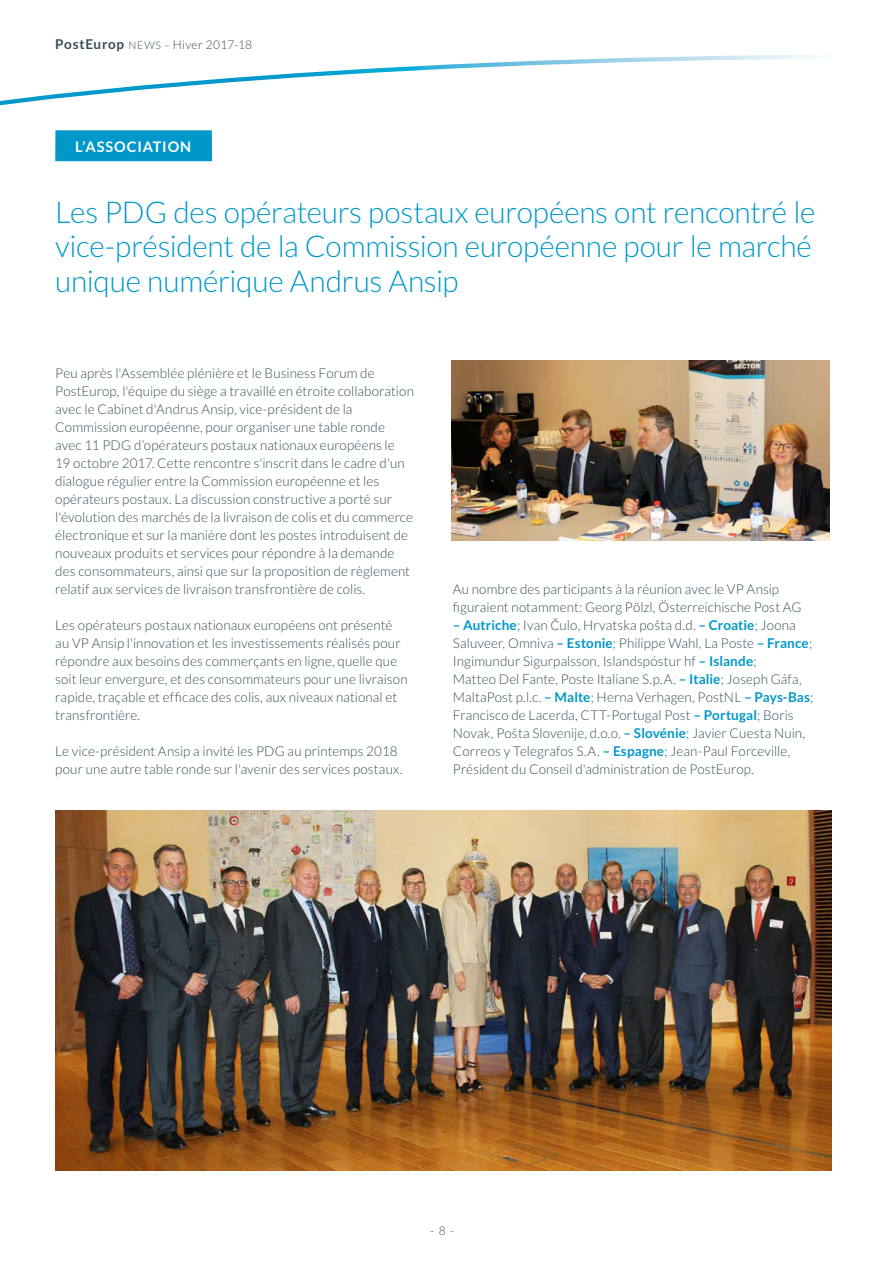
<style>
.page{position:relative;width:893px;height:1263px;background:#fff}
.page>*{position:absolute;margin:0;border:0;box-sizing:border-box;transform-origin:0 0}
.t1{font:300 30px/34.5px "Lato";letter-spacing:-.01em;color:#0098cb;text-align:justify}
.t2{font:700 14.55px "Lato";letter-spacing:.06em;color:#fff}
.t3{font:300 13.5px/18px "Lato";letter-spacing:.005em;color:#384f5a}
.t4{font:300 12px "Lato";letter-spacing:.03em;color:#384f5a}
.s1{font-weight:700;font-size:13.5px}
.s2{font-size:10.5px}
.s3{font-weight:700;color:#0098cb}
.s4{font-family:"Effra"}
</style>
<div class="page">
<svg style="left:0;top:55px;width:816px;height:51px"></svg>
<img style="left:452px;top:360px;width:377px;height:180px">
<img style="left:55px;top:810px;width:776px;height:360px">
<div style="left:55px;top:130px;width:157px;height:31px;background:#0098cb"></div>
<p class="t4" style="left:55px;top:39px;width:198px"><span class="s1">PostEurop</span> <span class="s2">NEWS –</span> Hiver 2017-18</p>
<p class="t2" style="left:75px;top:138px;width:117px">L’ASSOCIATION</p>
<h1 class="t1" style="left:55px;top:195px;width:762px">Les PDG des opérateurs postaux européens ont rencontré le vice-président de la Commission européenne pour le marché unique numérique Andrus Ansip</h1>
<p class="t3" style="left:55px;top:364px;width:360px">Peu après l'Assemblée plénière et le Business Forum de PostEurop, l'équipe du siège a travaillé en étroite collaboration avec le Cabinet d'Andrus Ansip, vice-président de la Commission européenne, pour organiser une table ronde avec 11 PDG d’opérateurs postaux nationaux européens le<br>19 octobre 2017. Cette rencontre s'inscrit dans le cadre d'un dialogue régulier entre la Commission européenne et les opérateurs postaux. La discussion constructive a porté sur l'évolution des marchés de la livraison de colis et du commerce électronique et sur la manière dont les postes introduisent de nouveaux produits et services pour répondre à la demande des consommateurs, ainsi que sur la proposition de règlement relatif aux services de livraison transfrontière de colis.</p>
<p class="t3" style="left:55px;top:616px;width:354px">Les opérateurs postaux nationaux européens ont présenté au VP Ansip l'innovation et les investissements réalisés pour répondre aux besoins des commerçants en ligne, quelle que soit leur envergure, et des consommateurs pour une livraison rapide, traçable et efficace des colis, aux niveaux national et transfrontière.</p>
<p class="t3" style="left:55px;top:742px;width:349px">Le vice-président Ansip a invité les PDG au printemps 2018 pour une autre table ronde sur l'avenir des services postaux.</p>
<p class="t3" style="left:453px;top:580px;width:350px">Au nombre des participants à la réunion avec le VP Ansip figuraient notamment: Georg Pölzl, Österreichische Post AG</p>
<p class="t3" style="left:453px;top:616px;width:362px"><span class="s3">– Autriche</span>; Ivan <span class="s4">Č</span>ulo, Hrvatska pošta d.d. <span class="s3">– Croatie</span>; Joona Saluveer, Omniva <span class="s3">– Estonie</span>; Philippe Wahl, La Poste <span class="s3">– France</span>; Ingimundur Sigurpalsson, Islandspóstur hf <span class="s3">– Islande</span>;<br>Matteo Del Fante, Poste Italiane S.p.A. <span class="s3">– Italie</span>; Joseph Gáfa, MaltaPost p.l.c. <span class="s3">– Malte</span>; Herna Verhagen, PostNL <span class="s3">– Pays-Bas</span>; Francisco de Lacerda, CTT-Portugal Post <span class="s3">– Portugal</span>; Boris Novak, Pošta Slovenije, d.o.o. <span class="s3">– Slovénie</span>; Javier Cuesta Nuin, Correos y Telegrafos S.A. <span class="s3">– Espagne</span>; Jean-Paul Forceville, Président du Conseil d'administration de PostEurop.</p>
<p class="t4" style="left:430px;top:1224px;width:26px">- 8 -</p>
</div>
